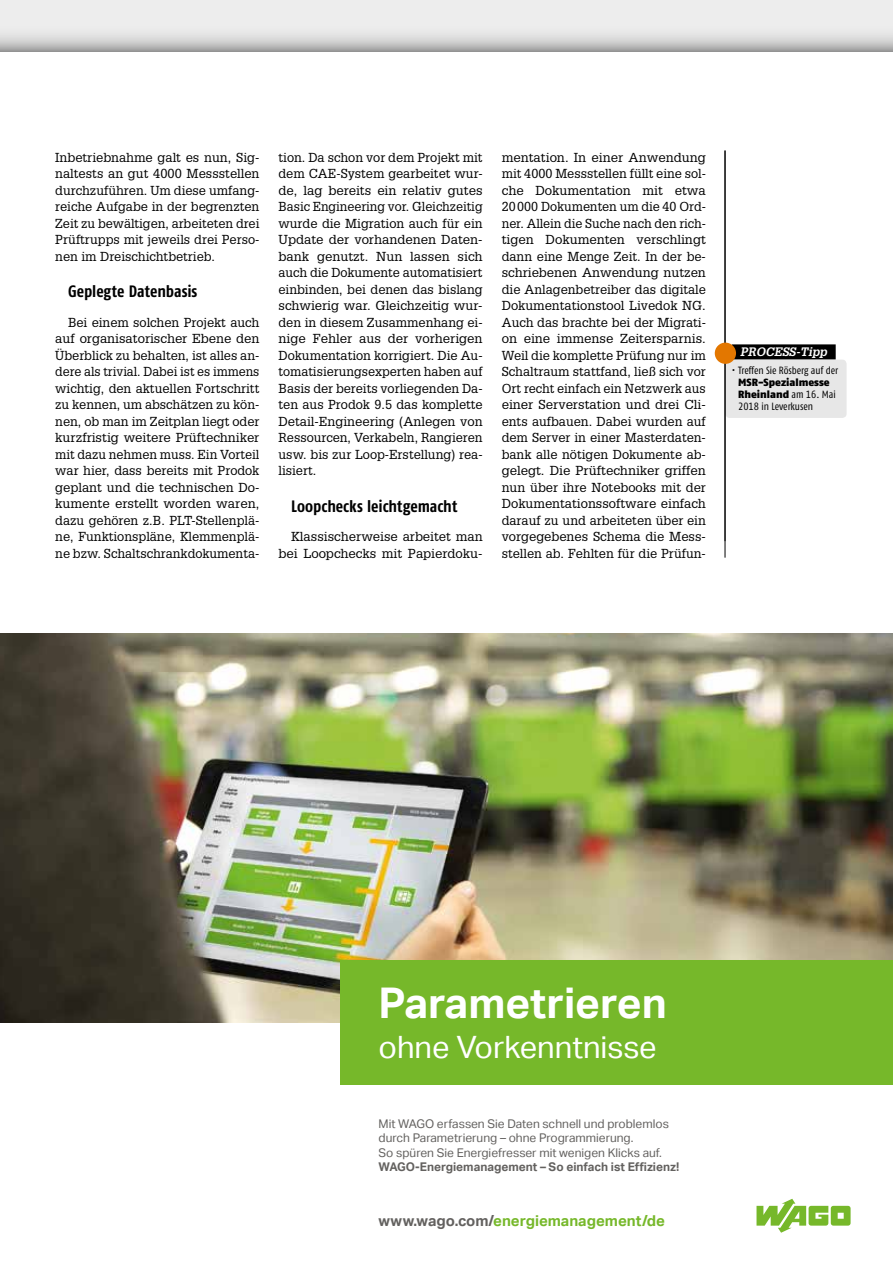
<style>
.page{position:relative;width:893px;height:1263px;background:#fff}
.page>*{position:absolute;margin:0;border:0;box-sizing:border-box;transform-origin:0 0}
.t1{font:700 42.3px "Aktiv Grotesk";color:#fff}
.t2{font:30.75px "Aktiv Grotesk";color:#fff}
.t3{font:700 condensed 16.5px "Fago Pro";color:#000}
.t4{font:700 15px "Aktiv Grotesk";color:#76b82a}
.t5{font:12.75px/16.5px "Glypha LT Std";color:#000;text-align:justify}
.t6{font:12px/14.4px "Aktiv Grotesk";color:#63615f}
.t7{font:700 12px "Aktiv Grotesk";color:#63615f}
.t8{font:italic 700 12px "Glypha LT Std";color:#fff}
.t9{font:900 10.5px/12px "Fago Pro";color:#000}
.t10{font:condensed 10.5px "Fago Pro";color:#000}
.s1{font-weight:400;font-stretch:condensed}
.s2{color:#63615f}
</style>
<div class="page">
<div style="left:0;top:0;width:893px;height:51px;background:#ededed"></div>
<svg style="left:0;top:35px;width:893px;height:16px"></svg>
<hr style="left:725px;top:151px;width:1px;height:407px;background:#000">
<div style="left:725px;top:360px;width:122px;height:58px;background:#e7e7e7;border-radius:4px"></div>
<div style="left:732px;top:344px;width:104px;height:15px;background:#000"></div>
<div style="left:715px;top:343px;width:21px;height:21px;background:#e37700;border-radius:50%"></div>
<svg style="left:756px;top:1199px;width:95px;height:34px"></svg>
<img style="left:0;top:634px;width:893px;height:388px">
<div style="left:340px;top:961px;width:553px;height:124px;background:#76b82a"></div>
<p class="t5" style="left:55px;top:149px;width:206px">Inbetriebnahme galt es nun, Sig&shy;naltests an gut 4000 Messstellen durchzuführen. Um diese umfang&shy;reiche Aufgabe in der begrenzten Zeit zu bewältigen, arbeiteten drei Prüftrupps mit jeweils drei Perso&shy;nen im Dreischichtbetrieb.</p>
<p class="t3" style="left:68px;top:281px;width:131px">Geplegte Datenbasis</p>
<p class="t5" style="left:55px;top:314px;width:206px;text-indent:13px">Bei einem solchen Projekt auch auf organisatorischer Ebene den Überblick zu behalten, ist alles an&shy;dere als trivial. Dabei ist es immens wichtig, den aktuellen Fortschritt zu kennen, um abschätzen zu kön&shy;nen, ob man im Zeitplan liegt oder kurzfristig weitere Prüftechniker mit dazu nehmen muss. Ein Vorteil war hier, dass bereits mit Prodok geplant und die technischen Do&shy;kumente erstellt worden waren, dazu gehören z.B. PLT-Stellenplä&shy;ne, Funktionspläne, Klemmenplä&shy;ne bzw. Schaltschrankdokumenta-</p>
<p class="t5" style="left:279px;top:149px;width:206px">tion. Da schon vor dem Projekt mit dem CAE-System gearbeitet wur&shy;de, lag bereits ein relativ gutes Basic Engineering vor. Gleichzeitig wurde die Migration auch für ein Update der vorhandenen Daten&shy;bank genutzt. Nun lassen sich auch die Dokumente automatisiert einbinden, bei denen das bislang schwierig war. Gleichzeitig wur&shy;den in diesem Zusammenhang ei&shy;nige Fehler aus der vorherigen Dokumentation korrigiert. Die Au&shy;tomatisierungsexperten haben auf Basis der bereits vorliegenden Da&shy;ten aus Prodok 9.5 das komplette Detail-Engineering (Anlegen von Ressourcen, Verkabeln, Rangieren usw. bis zur Loop-Erstellung) rea&shy;lisiert.</p>
<p class="t3" style="left:291px;top:496px;width:167px">Loopchecks leichtgemacht</p>
<p class="t5" style="left:279px;top:528px;width:206px;text-align:right">Klassischerweise arbeitet man bei Loopchecks mit Papierdoku-</p>
<p class="t5" style="left:502px;top:149px;width:206px">mentation. In einer Anwendung mit 4000 Messstellen füllt eine sol&shy;che Dokumentation mit etwa 20000 Dokumenten um die 40 Ord&shy;ner. Allein die Suche nach den rich&shy;tigen Dokumenten verschlingt dann eine Menge Zeit. In der be&shy;schriebenen Anwendung nutzen die Anlagenbetreiber das digitale Dokumentationstool Livedok NG.<br>Auch das brachte bei der Migrati&shy;on eine immense Zeitersparnis.<br>Weil die komplette Prüfung nur im Schaltraum stattfand, ließ sich vor Ort recht einfach ein Netzwerk aus einer Serverstation und drei Cli&shy;ents aufbauen. Dabei wurden auf dem Server in einer Masterdaten&shy;bank alle nötigen Dokumente ab&shy;gelegt. Die Prüftechniker griffen nun über ihre Notebooks mit der Dokumentationssoftware einfach darauf zu und arbeiteten über ein vorgegebenes Schema die Mess&shy;stellen ab. Fehlten für die Prüfun-</p>
<p class="t8" style="left:740px;top:344px;width:88px">PROCESS-Tipp</p>
<p class="t10" style="left:732px;top:364px;width:108px">• Treffen Sie Rösberg auf der</p>
<p class="t9" style="left:738px;top:377px;width:99px">MSR-Spezialmesse<br>Rheinland <span class="s1">am 16. Mai<br>2018 in Leverkusen</span></p>
<h1 class="t1" style="left:379px;top:978px;width:290px">Parametrieren</h1>
<h2 class="t2" style="left:379px;top:1029px;width:280px">ohne Vorkenntnisse</h2>
<p class="t6" style="left:379px;top:1116px;width:292px">Mit WAGO erfassen Sie Daten schnell und problemlos durch Parametrierung – ohne Programmierung.<br>So spüren Sie Energiefresser mit wenigen Klicks auf.</p>
<p class="t7" style="left:379px;top:1160px;width:302px">WAGO-Energiemanagement – So einfach ist Effizienz!</p>
<p class="t4" style="left:379px;top:1212px;width:288px"><span class="s2">www.wago.com/</span>energiemanagement/de</p>
</div>
